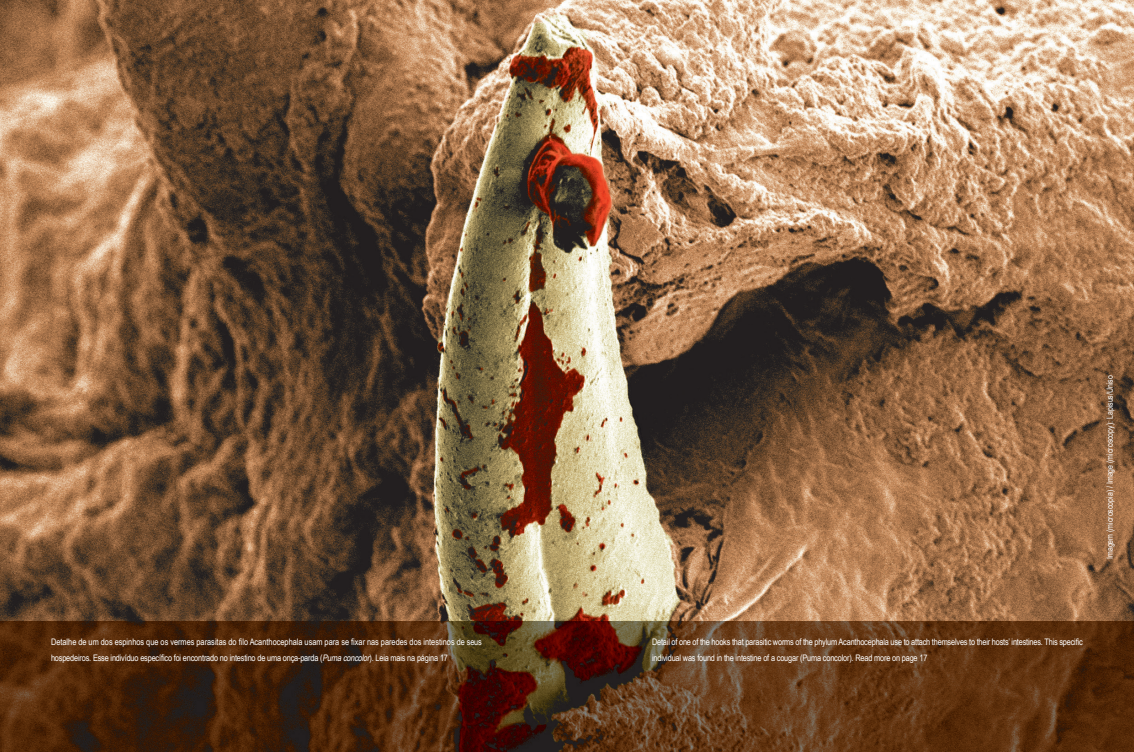
<style>
.page{position:relative;width:1134px;height:752px;background:#fff}
.page>*{position:absolute;margin:0;border:0;box-sizing:border-box;transform-origin:0 0}
.t1{font:9px/16px "Arial Narrow";color:#fff}
.t2{font:9px/16px "Arial Narrow";letter-spacing:-.02em;color:#fff}
.t3{font:8.5px "Arial Narrow";color:#fff}
.s1{font-style:italic}
</style>
<div class="page">
<img style="left:0;top:0;width:1134px;height:751px">
<p class="t3" style="left:1103px;top:558px;width:185px;rotate:-90deg">Imagem (microscopia) / Image (microscopy): Lapisus/Uniso</p>
<p class="t1" style="left:51px;top:633px;width:432px">Detalhe de um dos espinhos que os vermes parasitas do filo Acanthocephala usam para se fixar nas paredes dos intestinos de seus hospedeiros. Esse indivíduo específico foi encontrado no intestino de uma onça-parda (<span class="s1">Pumaconcolor</span>). Leia mais na página 17</p>
<p class="t2" style="left:652px;top:633px;width:432px">Detail of one of the hooks that parasitic worms of the phylum Acanthocephala use to attach themselves to their hosts’ intestines. This specific individual was found in the intestine of a cougar (Puma concolor). Read more on page 17</p>
</div>
